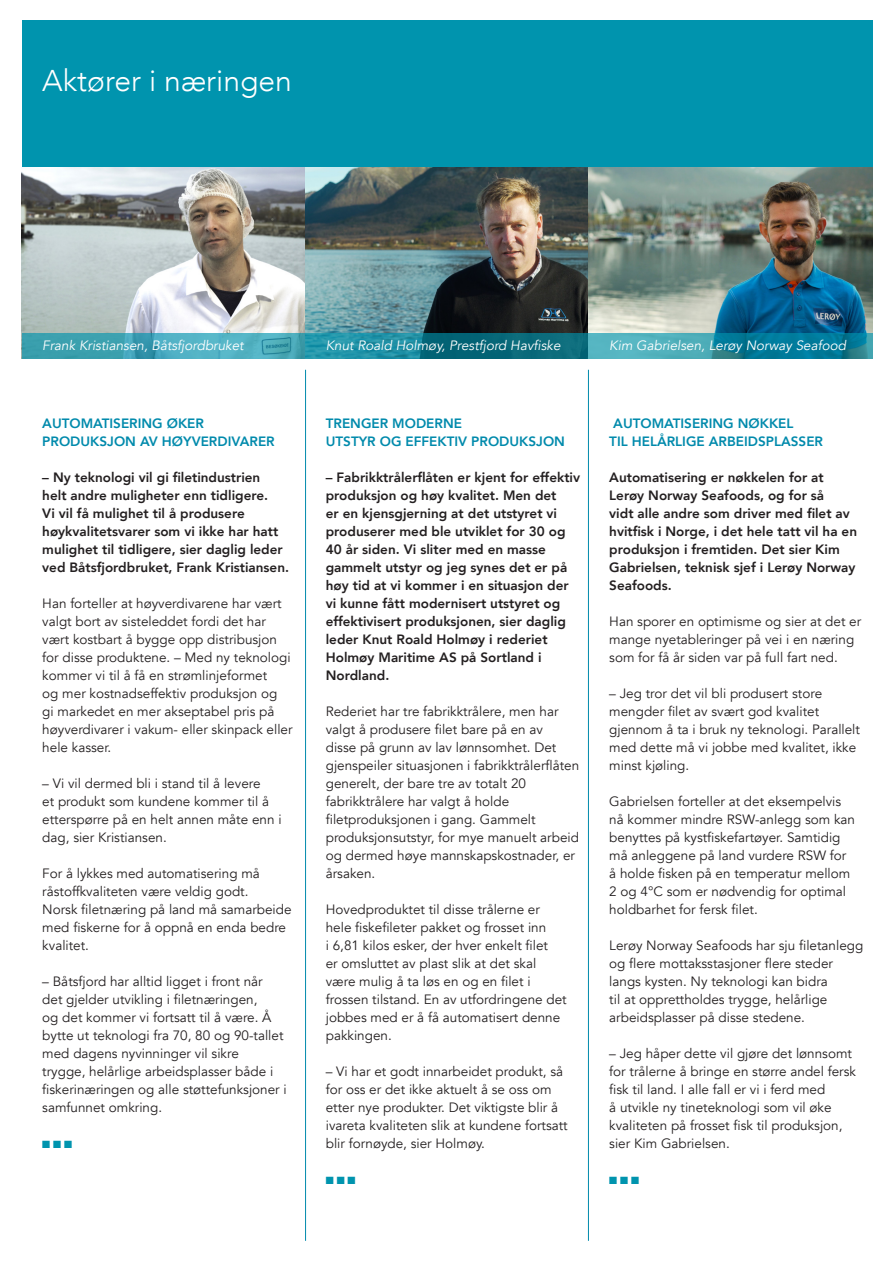
<style>
.page{position:relative;width:893px;height:1263px;background:#fff}
.page>*{position:absolute;margin:0;border:0;box-sizing:border-box;transform-origin:0 0}
.t1{font:300 30px "Avenir";color:#fff}
.t2{font:13.5px/18px "Avenir";color:#231f20}
.t3{font:800 13.5px/18px "Avenir";color:#231f20}
.t4{font:800 13.5px "Avenir";color:#008aac}
.t5{font:italic 13.5px "Avenir";color:#fff}
.t6{font:10.5px "Zapf Dingbats ITC";color:#0094ae}
</style>
<div class="page">
<div style="left:22px;top:20px;width:850px;height:147px;background:#0094ae"></div>
<img style="left:22px;top:167px;width:283px;height:166px">
<img style="left:305px;top:167px;width:284px;height:166px">
<img style="left:589px;top:167px;width:283px;height:166px">
<hr style="left:305px;top:370px;width:1px;height:871px;background:#008aac">
<hr style="left:588px;top:370px;width:1px;height:871px;background:#008aac">
<svg style="left:22px;top:333px;width:850px;height:25px;background:#2a91a4"></svg>
<p class="t1" style="left:42px;top:63px;width:251px">Aktører i næringen</p>
<p class="t5" style="left:42px;top:338px;width:203px">Frank Kristiansen, Båtsfjordbruket</p>
<p class="t5" style="left:326px;top:338px;width:236px">Knut Roald Holmøy, Prestfjord Havfiske</p>
<p class="t5" style="left:609px;top:338px;width:238px">Kim Gabrielsen, Lerøy Norway Seafood</p>
<p class="t4" style="left:42px;top:412px;width:163px">AUTOMATISERING ØKER</p>
<p class="t4" style="left:42px;top:430px;width:234px">PRODUKSJON AV HØYVERDIVARER</p>
<p class="t3" style="left:42px;top:468px;width:248px">– Ny teknologi vil gi filetindustrien<br>helt andre muligheter enn tidligere.<br>Vi vil få mulighet til å produsere høykvalitetsvarer som vi ikke har hatt mulighet til tidligere, sier daglig leder ved Båtsfjordbruket, Frank Kristiansen.</p>
<p class="t2" style="left:42px;top:594px;width:252px">Han forteller at høyverdivarene har vært valgt bort av sisteleddet fordi det har vært kostbart å bygge opp distribusjon for disse produktene. – Med ny teknologi kommer vi til å få en strømlinjeformet<br>og mer kostnadseffektiv produksjon og<br>gi markedet en mer akseptabel pris på høyverdivarer i vakum- eller skinpack eller hele kasser.</p>
<p class="t2" style="left:42px;top:774px;width:241px">– Vi vil dermed bli i stand til å levere<br>et produkt som kundene kommer til å etterspørre på en helt annen måte enn i dag, sier Kristiansen.</p>
<p class="t2" style="left:42px;top:864px;width:219px">For å lykkes med automatisering må råstoffkvaliteten være veldig godt.</p>
<p class="t2" style="left:42px;top:900px;width:251px">Norsk filetnæring på land må samarbeide med fiskerne for å oppnå en enda bedre kvalitet.</p>
<p class="t2" style="left:42px;top:972px;width:246px">– Båtsfjord har alltid ligget i front når<br>det gjelder utvikling i filetnæringen,<br>og det kommer vi fortsatt til å være. Å bytte ut teknologi fra 70, 80 og 90-tallet med dagens nyvinninger vil sikre<br>trygge, helårlige arbeidsplasser både i fiskerinæringen og alle støttefunksjoner i samfunnet omkring.</p>
<p class="t6" style="left:42px;top:1139px;width:31px">■ ■ ■</p>
<p class="t4" style="left:326px;top:413px;width:138px">TRENGER MODERNE</p>
<p class="t4" style="left:326px;top:431px;width:241px">UTSTYR OG EFFEKTIV PRODUKSJON</p>
<p class="t3" style="left:326px;top:469px;width:256px">– Fabrikktrålerflåten er kjent for effektiv produksjon og høy kvalitet. Men det<br>er en kjensgjerning at det utstyret vi produserer med ble utviklet for 30 og 40 år siden. Vi sliter med en masse gammelt utstyr og jeg synes det er på høy tid at vi kommer i en situasjon der vi kunne fått modernisert utstyret og effektivisert produksjonen, sier daglig leder Knut Roald Holmøy i rederiet Holmøy Maritime AS på Sortland i Nordland.</p>
<p class="t2" style="left:326px;top:703px;width:255px">Rederiet har tre fabrikktrålere, men har valgt å produsere filet bare på en av<br>disse på grunn av lav lønnsomhet. Det gjenspeiler situasjonen i fabrikktrålerflåten generelt, der bare tre av totalt 20 fabrikktrålere har valgt å holde filetproduksjonen i gang. Gammelt produksjonsutstyr, for mye manuelt arbeid og dermed høye mannskapskostnader, er årsaken.</p>
<p class="t2" style="left:326px;top:901px;width:242px">Hovedproduktet til disse trålerne er hele fiskefileter pakket og frosset inn<br>i 6,81 kilos esker, der hver enkelt filet<br>er omsluttet av plast slik at det skal være mulig å ta løs en og en filet i frossen tilstand. En av utfordringene det jobbes med er å få automatisert denne pakkingen.</p>
<p class="t2" style="left:326px;top:1063px;width:243px">– Vi har et godt innarbeidet produkt, så for oss er det ikke aktuelt å se oss om etter nye produkter. Det viktigste blir å ivareta kvaliteten slik at kundene fortsatt blir fornøyde, sier Holmøy.</p>
<p class="t6" style="left:326px;top:1176px;width:31px">■ ■ ■</p>
<p class="t4" style="left:613px;top:413px;width:182px">AUTOMATISERING NØKKEL</p>
<p class="t4" style="left:609px;top:431px;width:215px">TIL HELÅRLIGE ARBEIDSPLASSER</p>
<p class="t3" style="left:609px;top:469px;width:249px">Automatisering er nøkkelen for at Lerøy Norway Seafoods, og for så<br>vidt alle andre som driver med filet av hvitfisk i Norge, i det hele tatt vil ha en produksjon i fremtiden. Det sier Kim Gabrielsen, teknisk sjef i Lerøy Norway Seafoods.</p>
<p class="t2" style="left:609px;top:613px;width:253px">Han sporer en optimisme og sier at det er mange nyetableringer på vei i en næring som for få år siden var på full fart ned.</p>
<p class="t2" style="left:609px;top:685px;width:252px">– Jeg tror det vil bli produsert store mengder filet av svært god kvalitet gjennom å ta i bruk ny teknologi. Parallelt med dette må vi jobbe med kvalitet, ikke minst kjøling.</p>
<p class="t2" style="left:609px;top:793px;width:247px">Gabrielsen forteller at det eksempelvis nå kommer mindre RSW-anlegg som kan benyttes på kystfiskefartøyer. Samtidig må anleggene på land vurdere RSW for å holde fisken på en temperatur mellom 2 og 4°C som er nødvendig for optimal holdbarhet for fersk filet.</p>
<p class="t2" style="left:609px;top:937px;width:256px">Lerøy Norway Seafoods har sju filetanlegg og flere mottaksstasjoner flere steder langs kysten. Ny teknologi kan bidra<br>til at opprettholdes trygge, helårlige arbeidsplasser på disse stedene.</p>
<p class="t2" style="left:609px;top:1045px;width:248px">– Jeg håper dette vil gjøre det lønnsomt for trålerne å bringe en større andel fersk fisk til land. I alle fall er vi i ferd med<br>å utvikle ny tineteknologi som vil øke kvaliteten på frosset fisk til produksjon, sier Kim Gabrielsen.</p>
<p class="t6" style="left:609px;top:1176px;width:31px">■ ■ ■</p>
</div>
